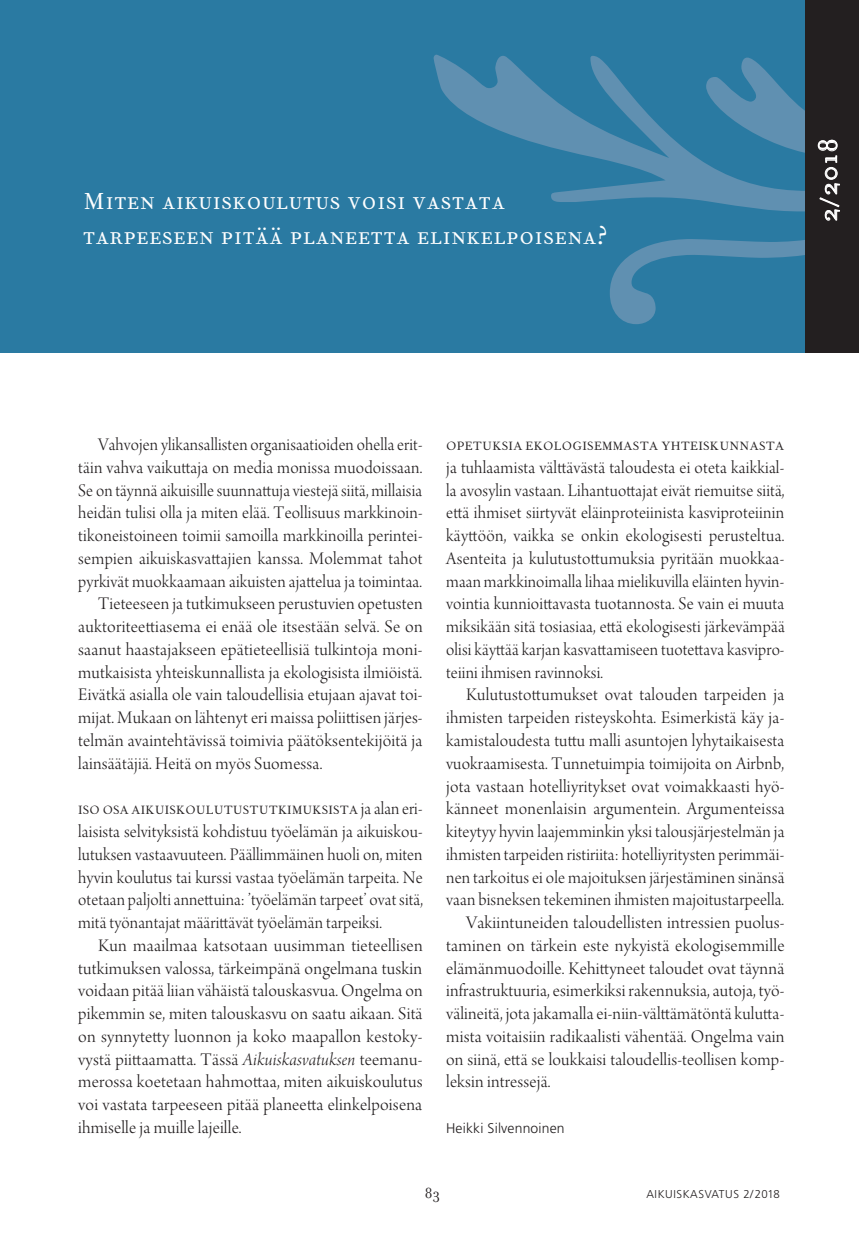
<style>
.page{position:relative;width:859px;height:1241px;background:#fff}
.page>*{position:absolute;margin:0;border:0;box-sizing:border-box;transform-origin:0 0}
.t1{font:28px/35px "Fournier MT Regular SC";letter-spacing:.03em;color:#fff}
.t2{font:28px "Filosofia OT";color:#fff}
.t3{font:18.72px/22.8px "Arno Pro Light Display";letter-spacing:.01em;color:#231f20;text-align:justify}
.t4{font:18.72px "Arno Pro Light Display";letter-spacing:.01em;color:#231f20;scale:.96 1}
.t5{font:15.75px "Filosofia OT";color:#231f20}
.t6{font:14.53px "Fournier MT Regular SC";letter-spacing:.01em;color:#231f20;scale:.96 1}
.t7{font:14.53px "Fournier MT Regular SC";letter-spacing:.01em;color:#231f20}
.t8{font:300 14px "Frutiger LT Std";letter-spacing:.01em;color:#231f20}
.t9{font:300 11.38px "Frutiger LT Std";letter-spacing:.05em;color:#231f20}
.s1{font-family:"Arno Pro Light Display";font-size:18.72px}
.s2{font-family:"Arno Pro Light Italic Display"}
</style>
<div class="page">
<div style="left:0;top:0;width:858px;height:353px;background:#2a7aa2"></div>
<svg style="left:433px;top:54px;width:371px;height:270px"></svg>
<div style="left:804px;top:0;width:54px;height:353px;background:#231f20"></div>
<svg style="left:817px;top:140px;width:22px;height:81px"></svg>
<h1 class="t1" style="left:83px;top:184px;width:527px">Miten aikuiskoulutus voisi vastata tarpeeseen pitää planeetta elinkelpoisena?</h1>
<h1 class="t2" style="left:812px;top:221px;width:84px;rotate:-90deg">2/2018</h1>
<p class="t4" style="left:98px;top:434px;width:339px">Vahvojen ylikansallisten organisaatioiden ohella erit-</p>
<p class="t3" style="left:78px;top:457px;width:345px">täin vahva vaikuttaja on media monissa muodoissaan.</p>
<p class="t4" style="left:78px;top:480px;width:359px">Se on täynnä aikuisille suunnattuja viestejä siitä, millaisia</p>
<p class="t3" style="left:78px;top:502px;width:346px">heidän tulisi olla ja miten elää. Teollisuus markkinoin-</p>
<p class="t3" style="left:78px;top:525px;width:346px">tikoneistoineen toimii samoilla markkinoilla perintei-</p>
<p class="t3" style="left:78px;top:548px;width:346px">sempien aikuiskasvattajien kanssa. Molemmat tahot</p>
<p class="t3" style="left:78px;top:571px;width:345px">pyrkivät muokkaamaan aikuisten ajattelua ja toimintaa.</p>
<p class="t3" style="left:98px;top:593px;width:326px">Tieteeseen ja tutkimukseen perustuvien opetusten</p>
<p class="t3" style="left:78px;top:616px;width:346px">auktoriteettiasema ei enää ole itsestään selvä. Se on</p>
<p class="t3" style="left:78px;top:639px;width:346px">saanut haastajakseen epätieteellisiä tulkintoja moni-</p>
<p class="t3" style="left:78px;top:662px;width:345px">mutkaisista yhteiskunnallista ja ekologisista ilmiöistä.</p>
<p class="t3" style="left:78px;top:684px;width:346px">Eivätkä asialla ole vain taloudellisia etujaan ajavat toi-</p>
<p class="t3" style="left:78px;top:707px;width:346px">mijat. Mukaan on lähtenyt eri maissa poliittisen järjes-</p>
<p class="t3" style="left:78px;top:730px;width:346px">telmän avaintehtävissä toimivia päätöksentekijöitä ja</p>
<p class="t3" style="left:78px;top:753px;width:245px">lainsäätäjiä. Heitä on myös Suomessa.</p>
<p class="t6" style="left:78px;top:802px;width:360px">ISO OSA AIKUISKOULUTUSTUTKIMUKSISTA <span class="s1">ja alan eri-</span></p>
<p class="t3" style="left:78px;top:821px;width:346px">laisista selvityksistä kohdistuu työelämän ja aikuiskou&shy;lutuksen vastaavuuteen. Päällimmäinen huoli on, miten hyvin koulutus tai kurssi vastaa työelämän tarpeita. Ne otetaan paljolti annettuina: ’työelämän tarpeet’ ovat sitä, mitä työnantajat määrittävät työelämän tarpeiksi.</p>
<p class="t3" style="left:78px;top:935px;width:346px;text-indent:20px">Kun maailmaa katsotaan uusimman tieteellisen tutkimuksen valossa, tärkeimpänä ongelmana tuskin voidaan pitää liian vähäistä talouskasvua. Ongelma on pikemmin se, miten talouskasvu on saatu aikaan. Sitä on synnytetty luonnon ja koko maapallon kestoky&shy;vystä piittaamatta. Tässä <span class="s2">Aikuiskasvatuksen</span> teemanu&shy;merossa koetetaan hahmottaa, miten aikuiskoulutus voi vastata tarpeeseen pitää planeetta elinkelpoisena ihmiselle ja muille lajeille.</p>
<p class="t7" style="left:446px;top:438px;width:340px">OPETUKSIA EKOLOGISEMMASTA YHTEISKUNNASTA</p>
<p class="t3" style="left:446px;top:457px;width:340px">ja tuhlaamista välttävästä taloudesta ei oteta kaikkial&shy;la avosylin vastaan. Lihantuottajat eivät riemuitse siitä, että ihmiset siirtyvät eläinproteiinista kasviproteiinin käyttöön, vaikka se onkin ekologisesti perusteltua.<br>Asenteita ja kulutustottumuksia pyritään muokkaa&shy;maan markkinoimalla lihaa mielikuvilla eläinten hyvin&shy;vointia kunnioittavasta tuotannosta. Se vain ei muuta miksikään sitä tosiasiaa, että ekologisesti järkevämpää olisi käyttää karjan kasvattamiseen tuotettava kasvipro&shy;teiini ihmisen ravinnoksi.</p>
<p class="t3" style="left:466px;top:684px;width:320px">Kulutustottumukset ovat talouden tarpeiden ja</p>
<p class="t3" style="left:446px;top:707px;width:340px">ihmisten tarpeiden risteyskohta. Esimerkistä käy ja-</p>
<p class="t3" style="left:446px;top:730px;width:339px">kamistaloudesta tuttu malli asuntojen lyhytaikaisesta</p>
<p class="t3" style="left:446px;top:753px;width:339px">vuokraamisesta. Tunnetuimpia toimijoita on Airbnb,</p>
<p class="t3" style="left:446px;top:775px;width:340px">jota vastaan hotelliyritykset ovat voimakkaasti hyö-</p>
<p class="t3" style="left:446px;top:798px;width:340px">känneet monenlaisin argumentein. Argumenteissa</p>
<p class="t3" style="left:446px;top:821px;width:339px">kiteytyy hyvin laajemminkin yksi talousjärjestelmän ja</p>
<p class="t3" style="left:446px;top:844px;width:340px">ihmisten tarpeiden ristiriita: hotelliyritysten perimmäi-</p>
<p class="t3" style="left:446px;top:866px;width:339px">nen tarkoitus ei ole majoituksen järjestäminen sinänsä</p>
<p class="t3" style="left:446px;top:889px;width:339px">vaan bisneksen tekeminen ihmisten majoitustarpeella.</p>
<p class="t3" style="left:466px;top:912px;width:320px">Vakiintuneiden taloudellisten intressien puolus-</p>
<p class="t3" style="left:446px;top:935px;width:340px">taminen on tärkein este nykyistä ekologisemmille</p>
<p class="t3" style="left:446px;top:957px;width:339px">elämänmuodoille. Kehittyneet taloudet ovat täynnä</p>
<p class="t3" style="left:446px;top:980px;width:340px">infrastruktuuria, esimerkiksi rakennuksia, autoja, työ-</p>
<p class="t3" style="left:446px;top:1003px;width:340px">välineitä, jota jakamalla ei-niin-välttämätöntä kulutta-</p>
<p class="t3" style="left:446px;top:1026px;width:340px">mista voitaisiin radikaalisti vähentää. Ongelma vain</p>
<p class="t3" style="left:446px;top:1048px;width:340px">on siinä, että se loukkaisi taloudellis-teollisen komp-</p>
<p class="t3" style="left:446px;top:1071px;width:106px">leksin intressejä.</p>
<p class="t8" style="left:446px;top:1119px;width:120px">Heikki Silvennoinen</p>
<p class="t5" style="left:425px;top:1183px;width:17px">83</p>
<p class="t9" style="left:646px;top:1187px;width:135px">AIKUISKASVATUS 2/2018</p>
</div>
